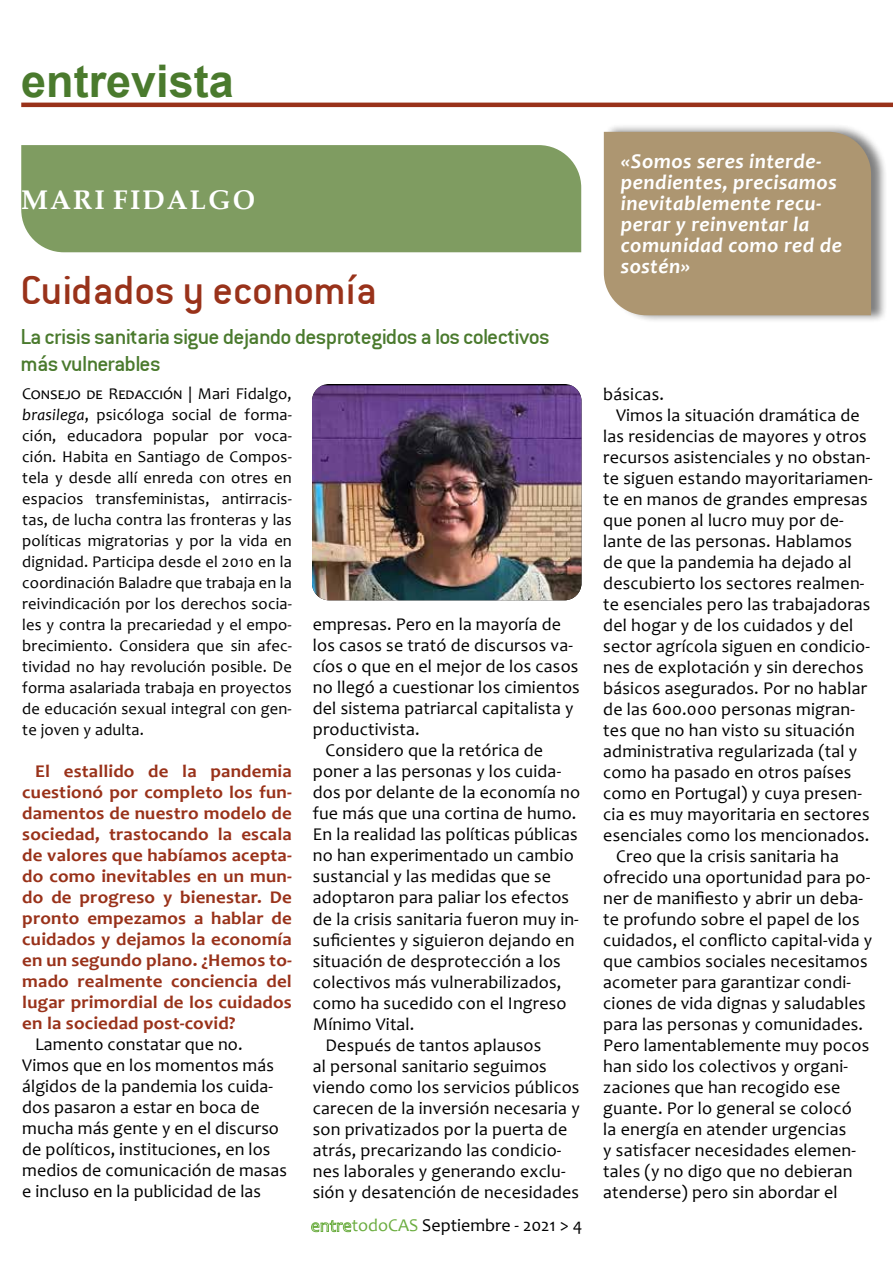
<style>
.page{position:relative;width:893px;height:1263px;background:#fff}
.page>*{position:absolute;margin:0;border:0;box-sizing:border-box;transform-origin:0 0}
.t1{font:45px "Conduit ITC";letter-spacing:-.005em;color:#99321a}
.t2{font:700 45px "Arial";color:#4a7a2d}
.t3{font:700 27px "Palatino Linotype";letter-spacing:.075em;color:#fff}
.t4{font:24px/27px "Conduit ITC";letter-spacing:-.025em;color:#4a7a2d}
.t5{font:italic 700 21px/21px "Candara";letter-spacing:.025em;color:#fff}
.t6{font:18px/21px "Candara";letter-spacing:.01em;color:#000}
.t7{font:700 18px/21px "Candara";letter-spacing:.01em;color:#99321a;text-align:justify;scale:1.05 1}
.t8{font:16.5px/21px "Candara";letter-spacing:.01em;color:#000;text-align:justify}
.s1{font-style:italic}
.s2{color:#6bad40}
</style>
<div class="page">
<div style="left:21px;top:145px;width:560px;height:107px;background:#7f9c61"></div>
<div style="left:604px;top:124px;width:284px;height:199px;background:#000;opacity:.5"></div>
<div style="left:604px;top:132px;width:267px;height:183px;background:#ad9671"></div>
<hr style="left:21px;top:103px;width:872px;height:4px;background:#99321a">
<img style="left:312px;top:385px;width:269px;height:215px">
<h1 class="t2" style="left:21px;top:50px;width:214px">entrevista</h1>
<h2 class="t3" style="left:21px;top:180px;width:235px">MARI FIDALGO</h2>
<h1 class="t1" style="left:20px;top:264px;width:358px">Cuidados y economía</h1>
<h3 class="t4" style="left:20px;top:322px;width:531px">La crisis sanitaria sigue dejando desprotegidos a los colectivos más vulnerables</h3>
<p class="t8" style="left:22px;top:383px;width:271px">Consejo de Redacción | Mari Fidalgo, <span class="s1">brasilega</span>, psicóloga social de forma&shy;ción, educadora popular por voca&shy;ción. Habita en Santiago de Compos&shy;tela y desde allí enreda con otres en espacios transfeministas, antirracis&shy;tas, de lucha contra las fronteras y las políticas migratorias y por la vida en dignidad. Participa desde el 2010 en la coordinación Baladre que trabaja en la reivindicación por los derechos socia&shy;les y contra la precariedad y el empo&shy;brecimiento. Considera que sin afec&shy;tividad no hay revolución posible. De forma asalariada trabaja en proyectos de educación sexual integral con gen&shy;te joven y adulta.</p>
<p class="t7" style="left:22px;top:761px;width:258px;text-indent:13px">El estallido de la pandemia cuestionó por completo los fun&shy;damentos de nuestro modelo de sociedad, trastocando la escala de valores que habíamos acepta&shy;do como inevitables en un mun&shy;do de progreso y bienestar. De pronto empezamos a hablar de cuidados y dejamos la economía en un segundo plano. ¿Hemos to&shy;mado realmente conciencia del lugar primordial de los cuidados en la sociedad post-covid?</p>
<p class="t6" style="left:22px;top:1034px;width:266px;text-indent:13px">Lamento constatar que no.<br>Vimos que en los momentos más álgidos de la pandemia los cuida&shy;dos pasaron a estar en boca de mucha más gente y en el discurso de políticos, instituciones, en los medios de comunicación de masas e incluso en la publicidad de las</p>
<p class="t6" style="left:313px;top:614px;width:250px">empresas. Pero en la mayoría de</p>
<p class="t6" style="left:313px;top:635px;width:262px">los casos se trató de discursos va-</p>
<p class="t6" style="left:313px;top:656px;width:267px">cíos o que en el mejor de los casos</p>
<p class="t6" style="left:313px;top:677px;width:269px">no llegó a cuestionar los cimientos</p>
<p class="t6" style="left:313px;top:698px;width:262px">del sistema patriarcal capitalista y</p>
<p class="t6" style="left:313px;top:719px;width:108px">productivista.</p>
<p class="t6" style="left:326px;top:740px;width:219px">Considero que la retórica de</p>
<p class="t6" style="left:313px;top:761px;width:250px">poner a las personas y los cuida-</p>
<p class="t6" style="left:313px;top:782px;width:269px">dos por delante de la economía no</p>
<p class="t6" style="left:313px;top:803px;width:265px">fue más que una cortina de humo.</p>
<p class="t6" style="left:313px;top:824px;width:266px">En la realidad las políticas públicas</p>
<p class="t6" style="left:313px;top:845px;width:262px">no han experimentado un cambio</p>
<p class="t6" style="left:313px;top:866px;width:240px">sustancial y las medidas que se</p>
<p class="t6" style="left:313px;top:887px;width:258px">adoptaron para paliar los efectos</p>
<p class="t6" style="left:313px;top:908px;width:268px">de la crisis sanitaria fueron muy in-</p>
<p class="t6" style="left:313px;top:929px;width:263px">suficientes y siguieron dejando en</p>
<p class="t6" style="left:313px;top:950px;width:250px">situación de desprotección a los</p>
<p class="t6" style="left:313px;top:971px;width:250px">colectivos más vulnerabilizados,</p>
<p class="t6" style="left:313px;top:992px;width:255px">como ha sucedido con el Ingreso</p>
<p class="t6" style="left:313px;top:1013px;width:103px">Mínimo Vital.</p>
<p class="t6" style="left:326px;top:1034px;width:217px">Después de tantos aplausos</p>
<p class="t6" style="left:313px;top:1055px;width:235px">al personal sanitario seguimos</p>
<p class="t6" style="left:313px;top:1076px;width:268px">viendo como los servicios públicos</p>
<p class="t6" style="left:313px;top:1097px;width:268px">carecen de la inversión necesaria y</p>
<p class="t6" style="left:313px;top:1118px;width:256px">son privatizados por la puerta de</p>
<p class="t6" style="left:313px;top:1139px;width:250px">atrás, precarizando las condicio-</p>
<p class="t6" style="left:313px;top:1160px;width:254px">nes laborales y generando exclu-</p>
<p class="t6" style="left:313px;top:1181px;width:268px">sión y desatención de necesidades</p>
<p class="t6" style="left:311px;top:1215px;width:273px"><span class="s2">entretodoCAS</span> Septiembre - 2021 &gt; 4</p>
<p class="t5" style="left:621px;top:151px;width:222px">«Somos seres interde&shy;pendientes, precisamos inevitablemente recu&shy;perar y reinventar la comunidad como red de sostén»</p>
<p class="t6" style="left:603px;top:383px;width:62px">básicas.</p>
<p class="t6" style="left:616px;top:404px;width:245px">Vimos la situación dramática de</p>
<p class="t6" style="left:603px;top:425px;width:265px">las residencias de mayores y otros</p>
<p class="t6" style="left:603px;top:446px;width:269px">recursos asistenciales y no obstan-</p>
<p class="t6" style="left:603px;top:467px;width:271px">te siguen estando mayoritariamen-</p>
<p class="t6" style="left:603px;top:488px;width:266px">te en manos de grandes empresas</p>
<p class="t6" style="left:603px;top:509px;width:242px">que ponen al lucro muy por de-</p>
<p class="t6" style="left:603px;top:530px;width:250px">lante de las personas. Hablamos</p>
<p class="t6" style="left:603px;top:551px;width:250px">de que la pandemia ha dejado al</p>
<p class="t6" style="left:603px;top:572px;width:263px">descubierto los sectores realmen-</p>
<p class="t6" style="left:603px;top:593px;width:269px">te esenciales pero las trabajadoras</p>
<p class="t6" style="left:603px;top:614px;width:251px">del hogar y de los cuidados y del</p>
<p class="t6" style="left:603px;top:635px;width:268px">sector agrícola siguen en condicio-</p>
<p class="t6" style="left:603px;top:656px;width:262px">nes de explotación y sin derechos</p>
<p class="t6" style="left:603px;top:677px;width:265px">básicos asegurados. Por no hablar</p>
<p class="t6" style="left:603px;top:698px;width:253px">de las 600.000 personas migran-</p>
<p class="t6" style="left:603px;top:719px;width:253px">tes que no han visto su situación</p>
<p class="t6" style="left:603px;top:740px;width:255px">administrativa regularizada (tal y</p>
<p class="t6" style="left:603px;top:761px;width:250px">como ha pasado en otros países</p>
<p class="t6" style="left:603px;top:782px;width:260px">como en Portugal) y cuya presen-</p>
<p class="t6" style="left:603px;top:803px;width:268px">cia es muy mayoritaria en sectores</p>
<p class="t6" style="left:603px;top:824px;width:268px">esenciales como los mencionados.</p>
<p class="t6" style="left:616px;top:845px;width:224px">Creo que la crisis sanitaria ha</p>
<p class="t6" style="left:603px;top:866px;width:269px">ofrecido una oportunidad para po-</p>
<p class="t6" style="left:603px;top:887px;width:261px">ner de manifiesto y abrir un deba-</p>
<p class="t6" style="left:603px;top:908px;width:258px">te profundo sobre el papel de los</p>
<p class="t6" style="left:603px;top:929px;width:270px">cuidados, el conflicto capital-vida y</p>
<p class="t6" style="left:603px;top:950px;width:266px">que cambios sociales necesitamos</p>
<p class="t6" style="left:603px;top:971px;width:249px">acometer para garantizar condi-</p>
<p class="t6" style="left:603px;top:992px;width:264px">ciones de vida dignas y saludables</p>
<p class="t6" style="left:603px;top:1013px;width:261px">para las personas y comunidades.</p>
<p class="t6" style="left:603px;top:1034px;width:267px">Pero lamentablemente muy pocos</p>
<p class="t6" style="left:603px;top:1055px;width:246px">han sido los colectivos y organi-</p>
<p class="t6" style="left:603px;top:1076px;width:239px">zaciones que han recogido ese</p>
<p class="t6" style="left:603px;top:1097px;width:250px">guante. Por lo general se colocó</p>
<p class="t6" style="left:603px;top:1118px;width:244px">la energía en atender urgencias</p>
<p class="t6" style="left:603px;top:1139px;width:254px">y satisfacer necesidades elemen-</p>
<p class="t6" style="left:603px;top:1160px;width:251px">tales (y no digo que no debieran</p>
<p class="t6" style="left:603px;top:1181px;width:236px">atenderse) pero sin abordar el</p>
</div>
